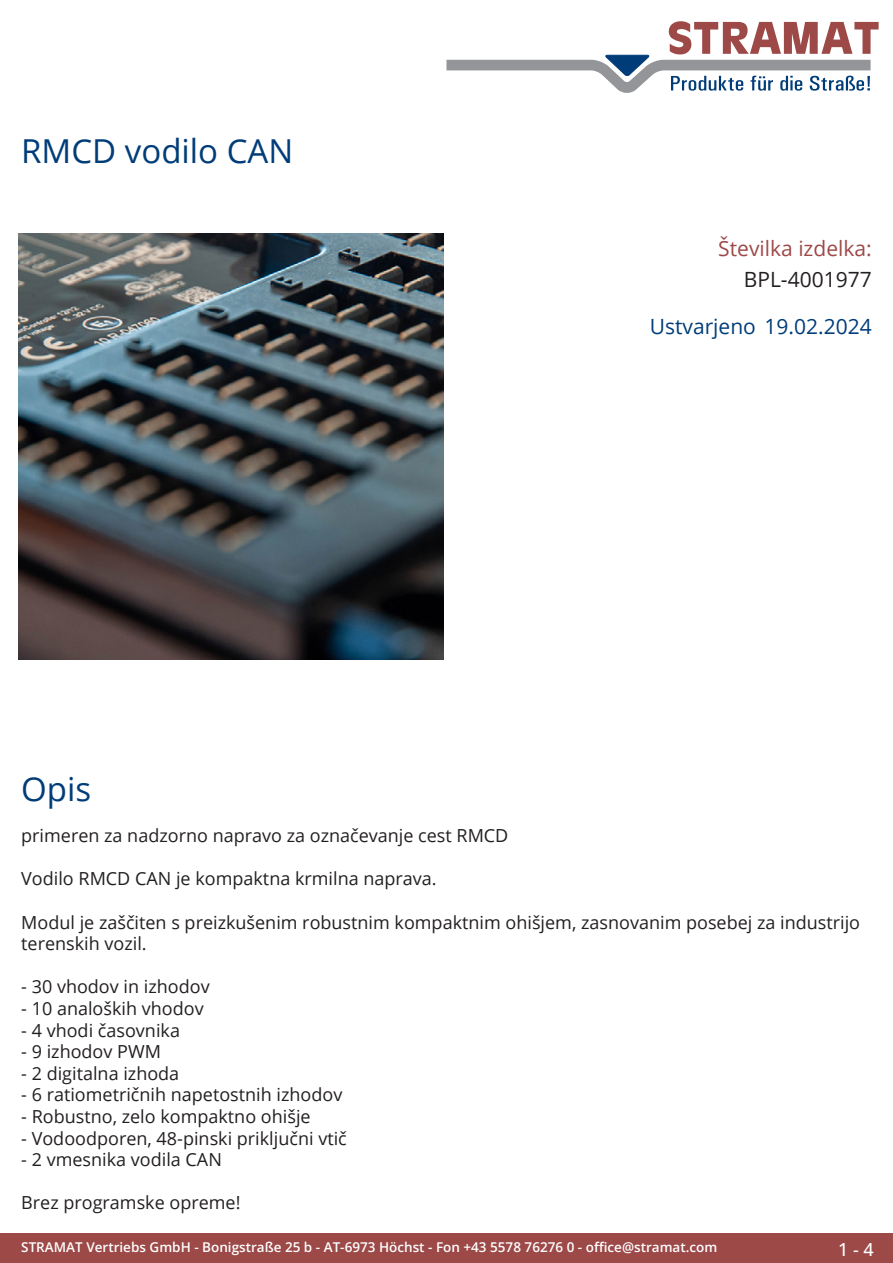
<style>
.page{position:relative;width:893px;height:1263px;background:#fff}
.page>*{position:absolute;margin:0;border:0;box-sizing:border-box;transform-origin:0 0}
.Produkttitel{font:33px "Open Sans";color:#003d78}
.Erstellungsdatum{font:21px "Open Sans";color:#003d78}
.TechDaten_Überschrif{font:21px "Open Sans";color:#9c4948}
.TechDaten_Inhalt{font:21px "Open Sans";color:#231f20}
.Beschreibung_Text{font:18px/21.6px "Open Sans";color:#231f20}
.t1{font:500 18px "Open Sans";color:#fff}
.t2{font:600 13.5px "Open Sans";color:#fff}
</style>
<div class="page">
<div style="left:0;top:1233px;width:893px;height:30px;background:#9c4948"></div>
<svg style="left:446px;top:21px;width:433px;height:72px"></svg>
<img style="left:18px;top:234px;width:425px;height:425px">
<p class="Produkttitel" style="left:21px;top:128px;width:274px">RMCD vodilo CAN</p>
<p class="TechDaten_Überschrif" style="left:718px;top:234px;width:155px">Številka izdelka:</p>
<p class="TechDaten_Inhalt" style="left:744px;top:265px;width:129px">BPL-4001977</p>
<p class="Erstellungsdatum" style="left:650px;top:312px;width:223px">Ustvarjeno 19.02.2024</p>
<p class="Produkttitel" style="left:21px;top:766px;width:72px">Opis</p>
<p class="Beschreibung_Text" style="left:21px;top:824px;width:489px">primeren za nadzorno napravo za označevanje cest RMCD</p>
<p class="Beschreibung_Text" style="left:21px;top:867px;width:417px">Vodilo RMCD CAN je kompaktna krmilna naprava.</p>
<p class="Beschreibung_Text" style="left:21px;top:911px;width:840px">Modul je zaščiten s preizkušenim robustnim kompaktnim ohišjem, zasnovanim posebej za industrijo terenskih vozil.</p>
<p class="Beschreibung_Text" style="left:21px;top:975px;width:190px">- 30 vhodov in izhodov</p>
<p class="Beschreibung_Text" style="left:21px;top:997px;width:184px">- 10 analoških vhodov</p>
<p class="Beschreibung_Text" style="left:21px;top:1019px;width:160px">- 4 vhodi časovnika</p>
<p class="Beschreibung_Text" style="left:21px;top:1040px;width:141px">- 9 izhodov PWM</p>
<p class="Beschreibung_Text" style="left:21px;top:1062px;width:160px">- 2 digitalna izhoda</p>
<p class="Beschreibung_Text" style="left:21px;top:1083px;width:323px">- 6 ratiometričnih napetostnih izhodov</p>
<p class="Beschreibung_Text" style="left:21px;top:1105px;width:291px">- Robustno, zelo kompaktno ohišje</p>
<p class="Beschreibung_Text" style="left:21px;top:1127px;width:327px">- Vodoodporen, 48-pinski priključni vtič</p>
<p class="Beschreibung_Text" style="left:21px;top:1148px;width:202px">- 2 vmesnika vodila CAN</p>
<p class="Beschreibung_Text" style="left:21px;top:1191px;width:221px">Brez programske opreme!</p>
<p class="t2" style="left:21px;top:1238px;width:698px">STRAMAT Vertriebs GmbH - Bonigstraße 25 b - AT-6973 Höchst - Fon +43 5578 76276 0 - office@stramat.com</p>
<p class="t1" style="left:838px;top:1237px;width:37px">1 - 4</p>
</div>
